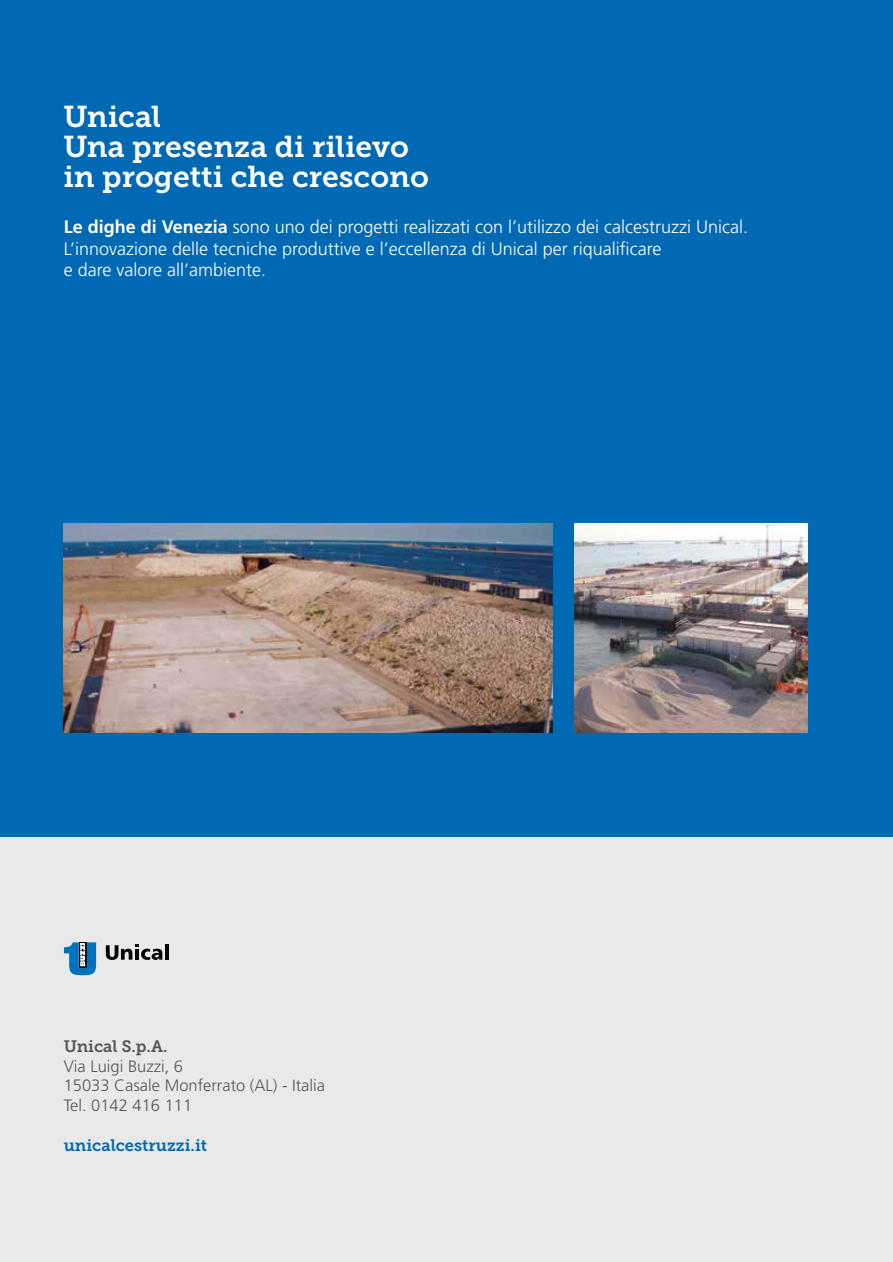
<style>
.page{position:relative;width:893px;height:1262px;background:#fff}
.page>*{position:absolute;margin:0;border:0;box-sizing:border-box;transform-origin:0 0}
.t1{font:30px/30px "Museo JH Slab 700";color:#fff}
.t2{font:300 18px/21.6px "Frutiger LT Std";color:#fff}
.t3{font:300 16.5px/19.8px "Frutiger LT Std";color:#575756}
.t4{font:16.5px "Museo JH Slab 700";color:#0069b4}
.t5{font:16.5px "Museo JH Slab 700";color:#575756}
.s1{font-weight:700}
</style>
<div class="page">
<div style="left:0;top:837px;width:893px;height:425px;background:#e9e9e9"></div>
<div style="left:0;top:0;width:893px;height:837px;background:#0069b4"></div>
<svg style="left:106px;top:944px;width:57px;height:16px"></svg>
<hr style="left:165px;top:944px;width:4px;height:15px;background:#010203">
<svg style="left:64px;top:942px;width:32px;height:33px"></svg>
<img style="left:63px;top:523px;width:490px;height:209px">
<img style="left:574px;top:523px;width:234px;height:209px">
<h1 class="t1" style="left:63px;top:102px;width:367px">Unical<br>Una presenza di rilievo in progetti che crescono</h1>
<p class="t2" style="left:64px;top:216px;width:686px"><span class="s1">Le dighe di Venezia</span> sono uno dei progetti realizzati con l’utilizzo dei calcestruzzi Unical.<br>L’innovazione delle tecniche produttive e l’eccellenza di Unical per riqualificare<br>e dare valore all’ambiente.</p>
<p class="t5" style="left:64px;top:1036px;width:105px">Unical S.p.A.</p>
<p class="t3" style="left:64px;top:1056px;width:263px">Via Luigi Buzzi, 6<br>15033 Casale Monferrato (AL) - Italia<br>Tel. 0142 416 111</p>
<p class="t4" style="left:64px;top:1135px;width:145px">unicalcestruzzi.it</p>
</div>
